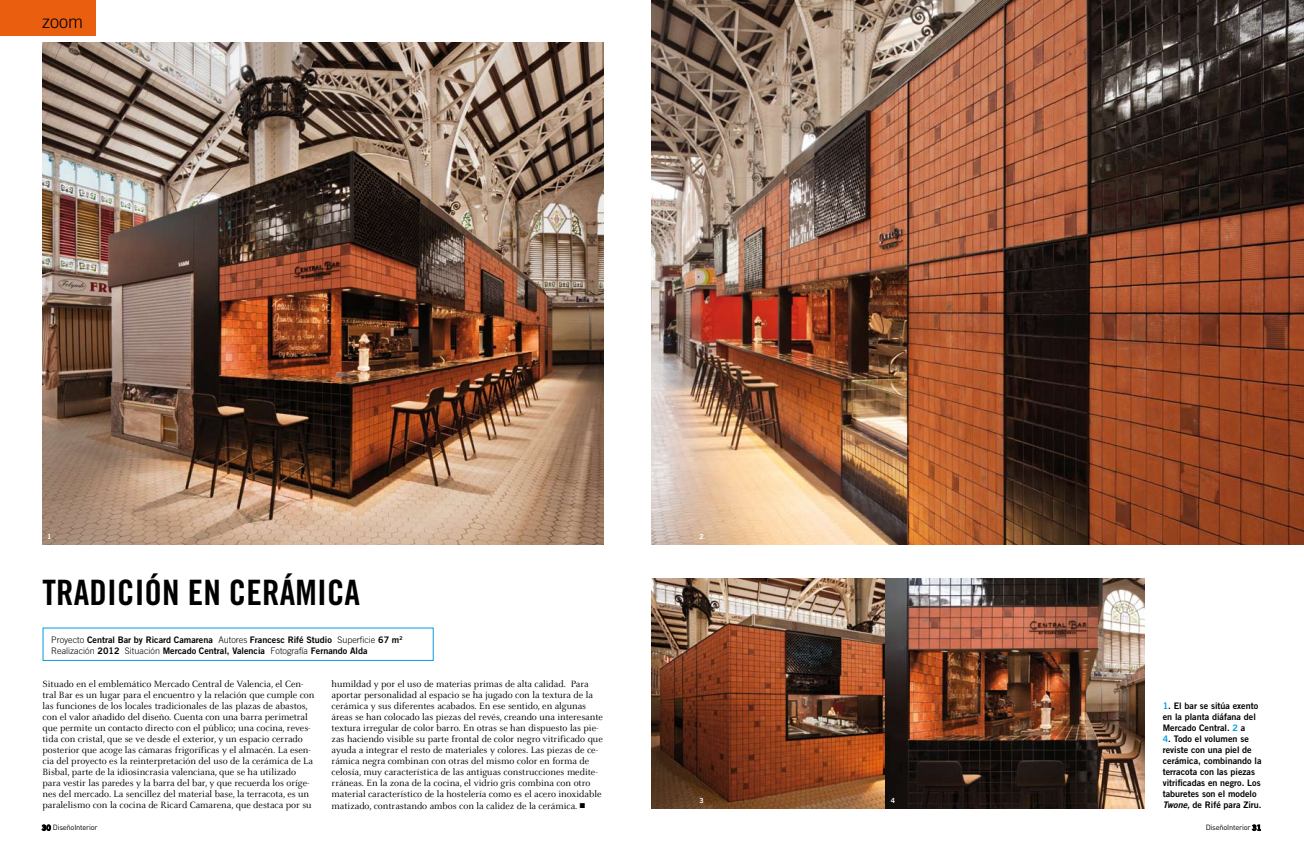
<style>
.page{position:relative;width:1304px;height:851px;background:#fff}
.page>*{position:absolute;margin:0;border:0;box-sizing:border-box;transform-origin:0 0}
.t1{font:35px "Trade Gothic Bold Cond Twenty";letter-spacing:.005em;color:#000}
.t2{font:300 18px "Trade Gothic";color:#000}
.t3{font:10px/11px "Celeste";color:#000}
.t4{font:9px/11px "Trade Gothic Bold Two";color:#000}
.t5{font:7.5px "DIN Regular Alternate";letter-spacing:-.03em;color:#000}
.t6{font:7px "Trade Gothic Bold Two";color:#fff}
.s1{font-family:"Trade Gothic";font-weight:300}
.s2{color:#009ee0}
.s3{font-style:italic}
.s4{font-family:"Trade Gothic Bold Two"}
</style>
<div class="page">
<svg style="left:42px;top:824px;width:9px;height:6px"></svg>
<svg style="left:1252px;top:824px;width:9px;height:6px"></svg>
<img style="left:652px;top:578px;width:493px;height:230px">
<div style="left:0;top:0;width:96px;height:35px;background:#e95e0f"></div>
<img style="left:652px;top:0;width:652px;height:544px">
<img style="left:42px;top:43px;width:562px;height:501px">
<h2 class="t2" style="left:42px;top:11px;width:42px">zoom</h2>
<p class="t6" style="left:47px;top:531px;width:6px">1</p>
<p class="t6" style="left:700px;top:531px;width:6px">2</p>
<h1 class="t1" style="left:42px;top:571px;width:319px">TRADICIÓN EN CERÁMICA</h1>
<p class="t4" style="left:51px;top:634px;width:353px"><span class="s1">Proyecto</span> Central Bar by Ricard Camarena <span class="s1">Autores</span> Francesc Rifé Studio <span class="s1">Superficie</span> 67 m<sup>2<br></sup><span class="s1">Realización</span> 2012 <span class="s1">Situación</span> Mercado Central, Valencia <span class="s1">Fotografía</span> Fernando Alda</p>
<p class="t3" style="left:43px;top:679px;width:274px">Situado en el emblemático Mercado Central de Valencia, el Cen&shy;tral Bar es un lugar para el encuentro y la relación que cumple con las funciones de los locales tradicionales de las plazas de abastos, con el valor añadido del diseño. Cuenta con una barra perimetral que permite un contacto directo con el público; una cocina, reves&shy;tida con cristal, que se ve desde el exterior, y un espacio cerrado posterior que acoge las cámaras frigoríficas y el almacén. La esen&shy;cia del proyecto es la reinterpretación del uso de la cerámica de La Bisbal, parte de la idiosincrasia valenciana, que se ha utilizado para vestir las paredes y la barra del bar, y que recuerda los oríge&shy;nes del mercado. La sencillez del material base, la terracota, es un paralelismo con la cocina de Ricard Camarena, que destaca por su</p>
<p class="t3" style="left:332px;top:679px;width:273px">humildad y por el uso de materias primas de alta calidad. Para aportar personalidad al espacio se ha jugado con la textura de la cerámica y sus diferentes acabados. En ese sentido, en algunas áreas se han colocado las piezas del revés, creando una interesante textura irregular de color barro. En otras se han dispuesto las pie&shy;zas haciendo visible su parte frontal de color negro vitrificado que ayuda a integrar el resto de materiales y colores. Las piezas de ce&shy;rámica negra combinan con otras del mismo color en forma de celosía, muy característica de las antiguas construcciones medite&shy;rráneas. En la zona de la cocina, el vidrio gris combina con otro material característico de la hostelería como es el acero inoxidable matizado, contrastando ambos con la calidez de la cerámica.</p>
<p class="t6" style="left:700px;top:795px;width:6px">3</p>
<p class="t6" style="left:891px;top:795px;width:6px">4</p>
<p class="t4" style="left:1163px;top:700px;width:97px"><span class="s2">1</span>. El bar se sitúa exento en la planta diáfana del<br>Mercado Central. <span class="s2">2</span> a</p>
<p class="t4" style="left:1163px;top:733px;width:100px"><span class="s2">4</span>. Todo el volumen se reviste con una piel de cerámica, combinando la terracota con las piezas vitrificadas en negro. Los taburetes son el modelo<br><span class="s3">Twone,</span> de Rifé para Ziru.</p>
<p class="t5" style="left:42px;top:823px;width:57px"><span class="s4">30</span> DiseñoInterior</p>
<p class="t5" style="left:1206px;top:823px;width:57px">DiseñoInterior <span class="s4">31</span></p>
</div>
